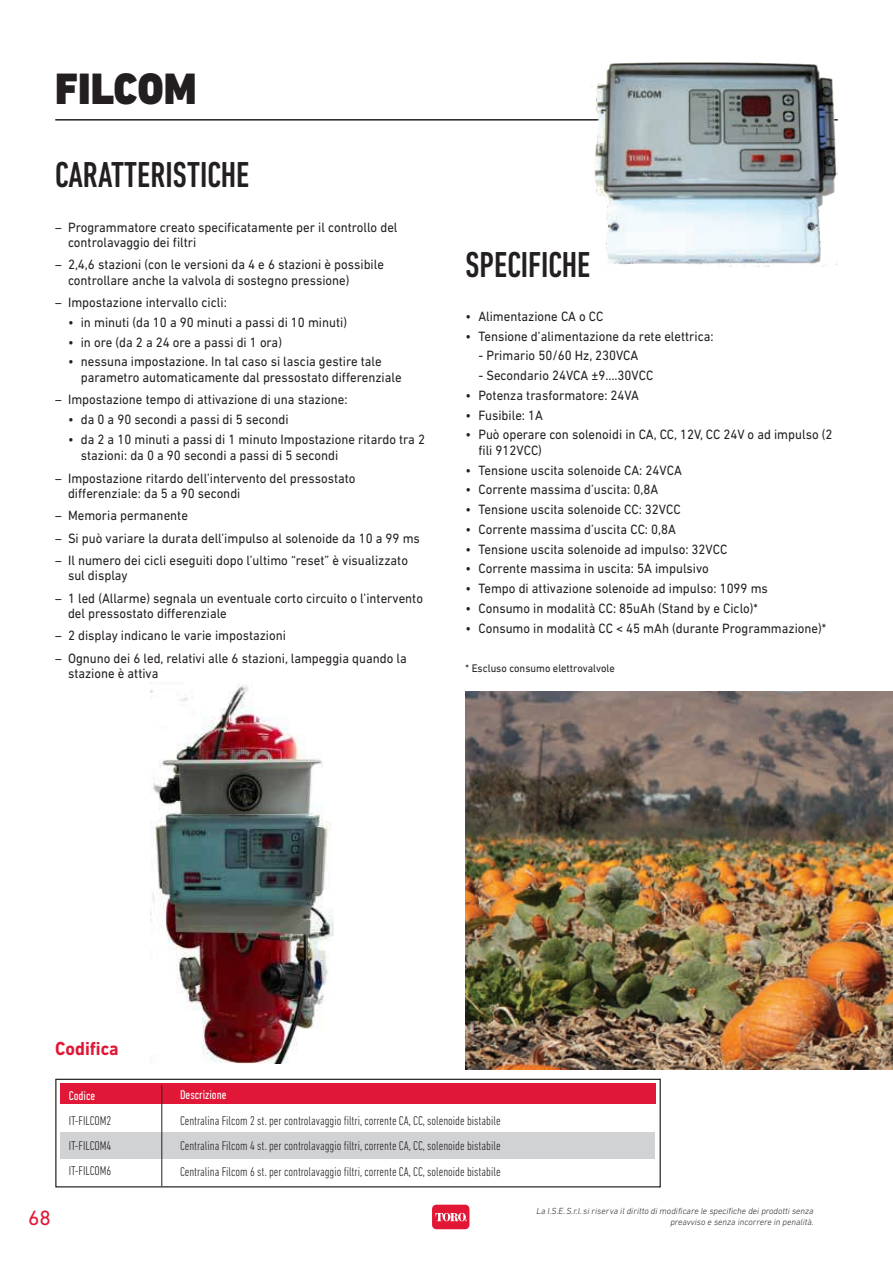
<style>
.page{position:relative;width:893px;height:1263px;background:#fff}
.page>*{position:absolute;margin:0;border:0;box-sizing:border-box;transform-origin:0 0}
.t1{font:900 44.7px "DIN Next LT Pro";color:#231f20;scale:.94 1}
.t2{font:500 condensed 36.75px "DIN Next LT Pro";color:#231f20;scale:.94 1}
.t3{font:21px "DIN Next LT Pro";color:#e01736}
.t4{font:700 19.2px "DIN Next LT Pro";color:#e01736;scale:.94 1}
.t5{font:13.8px/15.5px "DIN Next LT Pro";color:#231f20;scale:.94 1}
.t6{font:300 condensed 12.9px/25.5px "DIN Next LT Pro";color:#231f20;text-align:justify}
.t7{font:condensed 12.9px "DIN Next LT Pro";color:#fff}
.t8{font:11.1px "DIN Next LT Pro";color:#231f20;scale:.94 1}
.t9{font:italic 300 9px/10.8px "DIN Next LT Pro";color:#231f20;text-align:right}
.s1{font-size:12.9px}
</style>
<div class="page">
<div style="left:432px;top:1205px;width:37px;height:24px;background:#e21736;border-radius:4px"></div>
<svg style="left:435px;top:1213px;width:32px;height:8px"></svg>
<img style="left:151px;top:682px;width:182px;height:381px">
<div style="left:55px;top:1079px;width:606px;height:108px;border:1px solid #231f20"></div>
<div style="left:61px;top:1084px;width:595px;height:20px;background:#e01736"></div>
<div style="left:61px;top:1132px;width:594px;height:27px;background:#d1d2d4"></div>
<img style="left:466px;top:691px;width:427px;height:378px">
<hr style="left:55px;top:119px;width:783px;height:2px;background:#231f20">
<img style="left:591px;top:63px;width:247px;height:203px">
<hr style="left:162px;top:1085px;width:1px;height:101px;background:#231f20">
<h1 class="t1" style="left:55px;top:62px;width:152px">FILCOM</h1>
<h2 class="t2" style="left:55px;top:154px;width:208px">CARATTERISTICHE</h2>
<p class="t5" style="left:68px;top:219px;width:352px;text-indent:-13px"><span class="s1">–</span> Programmatore creato specificatamente per il controllo del controlavaggio dei filtri</p>
<p class="t5" style="left:68px;top:257px;width:338px;text-indent:-13px"><span class="s1">–</span> 2,4,6 stazioni (con le versioni da 4 e 6 stazioni è possibile controllare anche la valvola di sostegno pressione)</p>
<p class="t5" style="left:55px;top:294px;width:184px"><span class="s1">–</span> Impostazione intervallo cicli:</p>
<p class="t5" style="left:68px;top:314px;width:298px">• in minuti (da 10 a 90 minuti a passi di 10 minuti)</p>
<p class="t5" style="left:68px;top:334px;width:229px">• in ore (da 2 a 24 ore a passi di 1 ora)</p>
<p class="t5" style="left:81px;top:354px;width:343px;text-indent:-13px">• nessuna impostazione. In tal caso si lascia gestire tale parametro automaticamente dal pressostato differenziale</p>
<p class="t5" style="left:55px;top:391px;width:312px"><span class="s1">–</span> Impostazione tempo di attivazione di una stazione:</p>
<p class="t5" style="left:68px;top:411px;width:236px">• da 0 a 90 secondi a passi di 5 secondi</p>
<p class="t5" style="left:81px;top:430px;width:368px;line-height:17px;text-indent:-13px">• da 2 a 10 minuti a passi di 1 minuto Impostazione ritardo tra 2 stazioni: da 0 a 90 secondi a passi di 5 secondi</p>
<p class="t5" style="left:68px;top:470px;width:307px;text-indent:-13px"><span class="s1">–</span> Impostazione ritardo dell’intervento del pressostato differenziale: da 5 a 90 secondi</p>
<p class="t5" style="left:55px;top:508px;width:143px"><span class="s1">–</span> Memoria permanente</p>
<p class="t5" style="left:55px;top:530px;width:389px"><span class="s1">–</span> Si può variare la durata dell’impulso al solenoide da 10 a 99 ms</p>
<p class="t5" style="left:68px;top:552px;width:363px;text-indent:-13px"><span class="s1">–</span> Il numero dei cicli eseguiti dopo l’ultimo “reset” è visualizzato sul display</p>
<p class="t5" style="left:68px;top:590px;width:379px;text-indent:-13px"><span class="s1">–</span> 1 led (Allarme) segnala un eventuale corto circuito o l’intervento del pressostato differenziale</p>
<p class="t5" style="left:55px;top:628px;width:247px"><span class="s1">–</span> 2 display indicano le varie impostazioni</p>
<p class="t5" style="left:68px;top:650px;width:362px;text-indent:-13px"><span class="s1">–</span> Ognuno dei 6 led, relativi alle 6 stazioni, lampeggia quando la stazione è attiva</p>
<h2 class="t2" style="left:466px;top:244px;width:134px">SPECIFICHE</h2>
<p class="t5" style="left:466px;top:308px;width:148px">• Alimentazione CA o CC</p>
<p class="t5" style="left:466px;top:328px;width:265px">• Tensione d’alimentazione da rete elettrica:</p>
<p class="t5" style="left:478px;top:348px;width:172px">- Primario 50/60 Hz, 230VCA</p>
<p class="t5" style="left:478px;top:368px;width:188px">- Secondario 24VCA ±9….30VCC</p>
<p class="t5" style="left:466px;top:387px;width:186px">• Potenza trasformatore: 24VA</p>
<p class="t5" style="left:466px;top:407px;width:84px">• Fusibile: 1A</p>
<p class="t5" style="left:478px;top:427px;width:378px;text-indent:-13px">• Può operare con solenoidi in CA, CC, 12V, CC 24V o ad impulso (2 fili 912VCC)</p>
<p class="t5" style="left:466px;top:462px;width:231px">• Tensione uscita solenoide CA: 24VCA</p>
<p class="t5" style="left:466px;top:482px;width:206px">• Corrente massima d’uscita: 0,8A</p>
<p class="t5" style="left:466px;top:501px;width:230px">• Tensione uscita solenoide CC: 32VCC</p>
<p class="t5" style="left:466px;top:521px;width:225px">• Corrente massima d’uscita CC: 0,8A</p>
<p class="t5" style="left:466px;top:541px;width:280px">• Tensione uscita solenoide ad impulso: 32VCC</p>
<p class="t5" style="left:466px;top:561px;width:260px">• Corrente massima in uscita: 5A impulsivo</p>
<p class="t5" style="left:466px;top:580px;width:323px">• Tempo di attivazione solenoide ad impulso: 1099 ms</p>
<p class="t5" style="left:466px;top:600px;width:313px">• Consumo in modalità CC: 85uAh (Stand by e Ciclo)*</p>
<p class="t5" style="left:466px;top:620px;width:385px">• Consumo in modalità CC &lt; 45 mAh (durante Programmazione)*</p>
<p class="t8" style="left:466px;top:662px;width:160px">* Escluso consumo elettrovalvole</p>
<h3 class="t4" style="left:55px;top:1037px;width:69px">Codifica</h3>
<h3 class="t3" style="left:28px;top:1205px;width:24px">68</h3>
<p class="t7" style="left:69px;top:1088px;width:28px">Codice</p>
<p class="t6" style="left:69px;top:1108px;width:44px;line-height:24.9px">IT-FILCOM2<br>IT-FILCOM4<br>IT-FILCOM6</p>
<p class="t7" style="left:180px;top:1088px;width:48px">Descrizione</p>
<p class="t6" style="left:180px;top:1107px;width:322px">Centralina Filcom 2 st. per controlavaggio filtri, corrente CA, CC, solenoide bistabile Centralina Filcom 4 st. per controlavaggio filtri, corrente CA, CC, solenoide bistabile Centralina Filcom 6 st. per controlavaggio filtri, corrente CA, CC, solenoide bistabile</p>
<p class="t9" style="left:536px;top:1205px;width:279px">La I.S.E. S.r.l. si riserva il diritto di modificare le specifiche dei prodotti senza preavviso e senza incorrere in penalità.</p>
</div>
